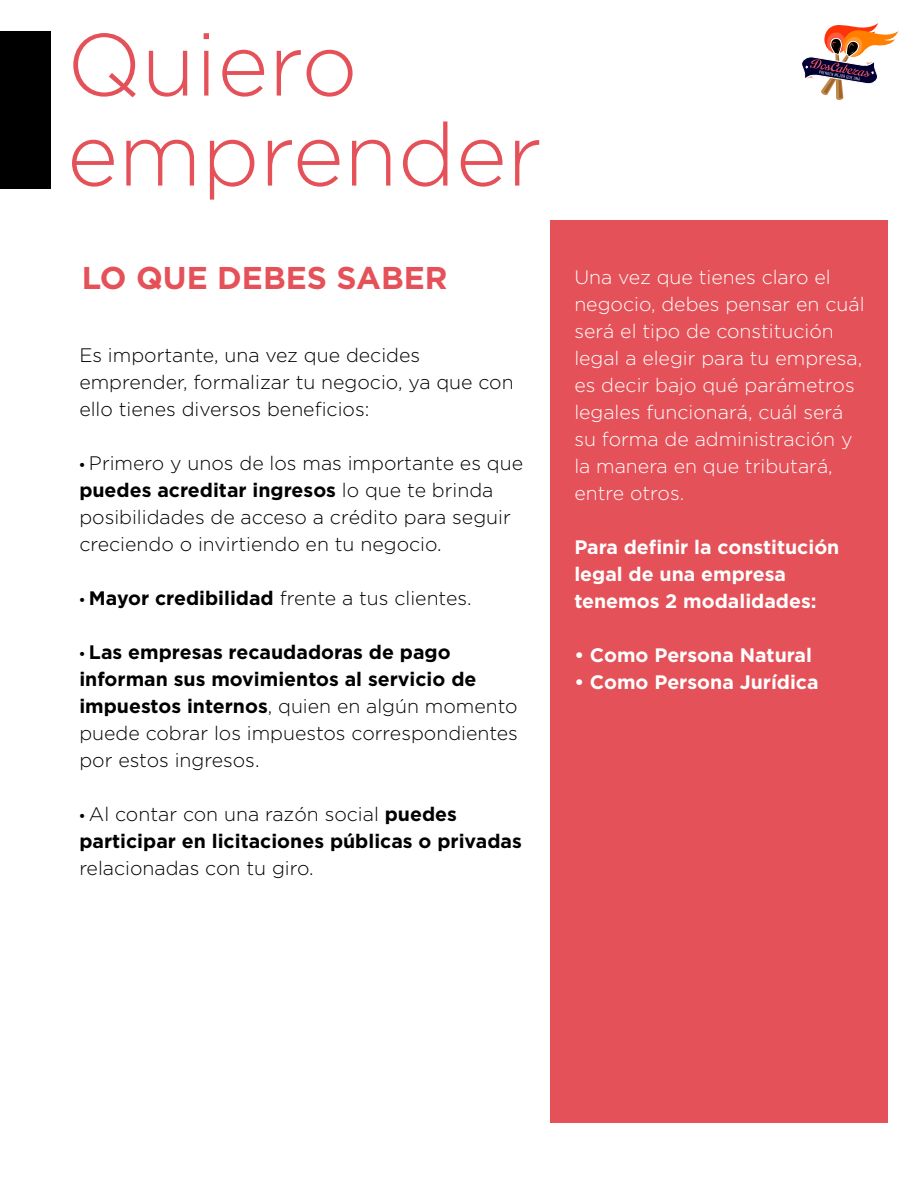
<style>
.page{position:relative;width:918px;height:1188px;background:#fff}
.page>*{position:absolute;margin:0;border:0;box-sizing:border-box;transform-origin:0 0}
.t1{font:300 87.75px/90px "Gotham";color:#e55158}
.t2{font:700 31.5px "Gotham";color:#e55158}
.t3{font:300 19.5px/27px "Gotham";color:#000}
.t4{font:700 19.5px/27px "Gotham";color:#000}
.t5{font:300 19.5px/27px "Gotham";color:#fff}
.t6{font:700 19.5px/27px "Gotham";color:#fff}
.s1{font-family:"Myriad Pro";font-weight:400}
.s2{font-weight:700}
.s3{font-weight:300}
</style>
<div class="page">
<div style="left:0;top:31px;width:51px;height:158px;background:#000"></div>
<svg style="left:801px;top:23px;width:97px;height:77px"></svg>
<div style="left:550px;top:220px;width:338px;height:904px;background:#e55158"></div>
<h1 class="t1" style="left:67px;top:19px;width:477px">Quiero emprender</h1>
<h2 class="t2" style="left:82px;top:260px;width:367px">LO QUE DEBES SABER</h2>
<p class="t3" style="left:79px;top:341px;width:436px">Es importante, una vez que decides emprender, formalizar tu negocio, ya que con ello tienes diversos beneficios:</p>
<p class="t3" style="left:79px;top:449px;width:445px"><span class="s1">•</span> Primero y unos de los mas importante es que <span class="s2">puedes acreditar ingresos</span> lo que te brinda posibilidades de acceso a crédito para seguir creciendo o invirtiendo en tu negocio.</p>
<p class="t3" style="left:79px;top:584px;width:394px"><span class="s1">•</span> <span class="s2">Mayor credibilidad</span> frente a tus clientes.</p>
<p class="t4" style="left:79px;top:638px;width:440px"><span class="s1">•</span> Las empresas recaudadoras de pago informan sus movimientos al servicio de impuestos internos<span class="s3">, quien en algún momento puede cobrar los impuestos correspondientes por estos ingresos.</span></p>
<p class="t4" style="left:79px;top:800px;width:444px"><span class="s1">•</span> <span class="s3">Al contar con una razón social</span> puedes participar en licitaciones públicas o privadas</p>
<p class="t3" style="left:79px;top:854px;width:236px">relacionadas con tu giro.</p>
<p class="t5" style="left:574px;top:264px;width:292px">Una vez que tienes claro el negocio, debes pensar en cuál será el tipo de constitución legal a elegir para tu empresa, es decir bajo qué parámetros legales funcionará, cuál será su forma de administración y la manera en que tributará, entre otros.</p>
<p class="t6" style="left:574px;top:533px;width:267px">Para definir la constitución legal de una empresa tenemos 2 modalidades:</p>
<p class="t6" style="left:574px;top:641px;width:239px">• Como Persona Natural</p>
<p class="t6" style="left:574px;top:668px;width:246px">• Como Persona Jurídica</p>
</div>
